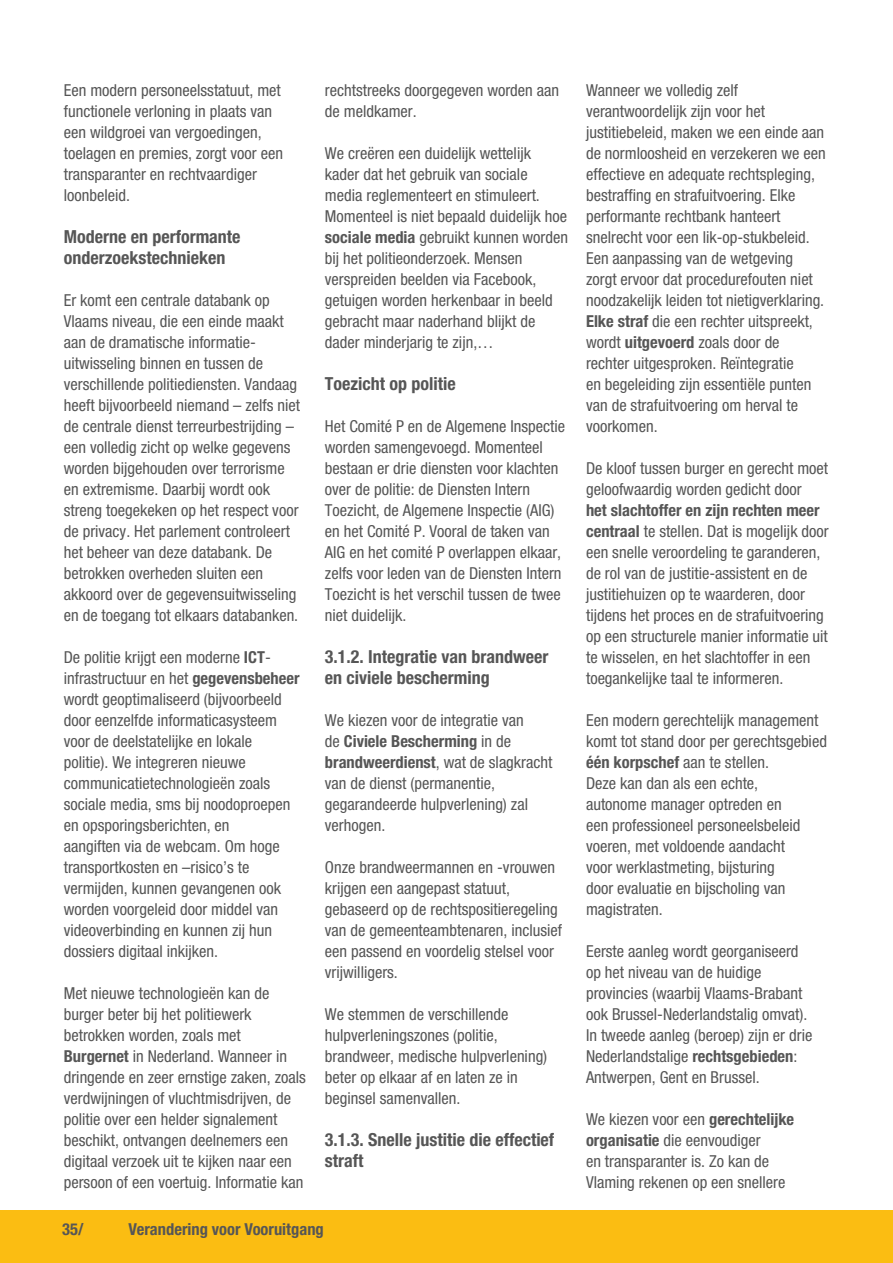
<style>
.page{position:relative;width:893px;height:1263px;background:#fff}
.page>*{position:absolute;margin:0;border:0;box-sizing:border-box;transform-origin:0 0}
.t1{font:700 condensed 18px/21px "Helvetica Neue LT Std";color:#565656}
.t2{font:condensed 16.5px/21px "Helvetica Neue LT Std";color:#565656}
.t3{font:700 condensed 16.5px "Helvetica Neue LT Std";color:#565656}
.s1{font-weight:700}
</style>
<div class="page">
<div style="left:0;top:1210px;width:893px;height:53px;background:#fbbd12"></div>
<p class="t2" style="left:64px;top:80px;width:221px">Een modern personeelsstatuut, met functionele verloning in plaats van een wildgroei van vergoedingen, toelagen en premies, zorgt voor een transparanter en rechtvaardiger loonbeleid.</p>
<p class="t1" style="left:64px;top:226px;width:178px">Moderne en performante onderzoekstechnieken</p>
<p class="t2" style="left:64px;top:290px;width:238px">Er komt een centrale databank op Vlaams niveau, die een einde maakt aan de dramatische informatie&shy;uitwisseling binnen en tussen de verschillende politiediensten. Vandaag heeft bijvoorbeeld niemand – zelfs niet de centrale dienst terreurbestrijding – een volledig zicht op welke gegevens worden bijgehouden over terrorisme en extremisme. Daarbij wordt ook streng toegekeken op het respect voor de privacy. Het parlement controleert het beheer van deze databank. De betrokken overheden sluiten een akkoord over de gegevensuitwisseling en de toegang tot elkaars databanken.</p>
<p class="t2" style="left:64px;top:647px;width:237px">De politie krijgt een moderne <span class="s1">ICT&shy;</span>infrastructuur en het <span class="s1">gegevensbeheer </span>wordt geoptimaliseerd (bijvoorbeeld door eenzelfde informaticasysteem voor de deelstatelijke en lokale politie). We integreren nieuwe communicatietechnologieën zoals sociale media, sms bij noodoproepen en opsporingsberichten, en<br>aangiften via de webcam. Om hoge transportkosten en –risico’s te vermijden, kunnen gevangenen ook worden voorgeleid door middel van videoverbinding en kunnen zij hun dossiers digitaal inkijken.</p>
<p class="t2" style="left:64px;top:983px;width:244px">Met nieuwe technologieën kan de burger beter bij het politiewerk betrokken worden, zoals met <span class="s1">Burgernet</span> in Nederland. Wanneer in dringende en zeer ernstige zaken, zoals verdwijningen of vluchtmisdrijven, de politie over een helder signalement beschikt, ontvangen deelnemers een digitaal verzoek uit te kijken naar een persoon of een voertuig. Informatie kan</p>
<p class="t2" style="left:325px;top:80px;width:236px">rechtstreeks doorgegeven worden aan de meldkamer.</p>
<p class="t2" style="left:325px;top:143px;width:245px">We creëren een duidelijk wettelijk kader dat het gebruik van sociale media reglementeert en stimuleert.<br>Momenteel is niet bepaald duidelijk hoe <span class="s1">sociale media</span> gebruikt kunnen worden bij het politieonderzoek. Mensen verspreiden beelden via Facebook, getuigen worden herkenbaar in beeld gebracht maar naderhand blijkt de dader minderjarig te zijn,…</p>
<p class="t1" style="left:325px;top:373px;width:132px">Toezicht op politie</p>
<p class="t2" style="left:325px;top:416px;width:242px">Het Comité P en de Algemene Inspectie worden samengevoegd. Momenteel bestaan er drie diensten voor klachten over de politie: de Diensten Intern Toezicht, de Algemene Inspectie (AIG) en het Comité P. Vooral de taken van AIG en het comité P overlappen elkaar, zelfs voor leden van de Diensten Intern Toezicht is het verschil tussen de twee niet duidelijk.</p>
<p class="t1" style="left:325px;top:646px;width:225px">3.1.2. Integratie van brandweer en civiele bescherming</p>
<p class="t2" style="left:325px;top:710px;width:229px">We kiezen voor de integratie van<br>de <span class="s1">Civiele Bescherming</span> in de <span class="s1">brandweerdienst</span>, wat de slagkracht van de dienst (permanentie, gegarandeerde hulpverlening) zal verhogen.</p>
<p class="t2" style="left:325px;top:857px;width:239px">Onze brandweermannen en -vrouwen krijgen een aangepast statuut, gebaseerd op de rechtspositieregeling van de gemeenteambtenaren, inclusief een passend en voordelig stelsel voor vrijwilligers.</p>
<p class="t2" style="left:325px;top:1004px;width:224px">We stemmen de verschillende hulpverleningszones (politie, brandweer, medische hulpverlening) beter op elkaar af en laten ze in beginsel samenvallen.</p>
<p class="t1" style="left:325px;top:1129px;width:231px">3.1.3. Snelle justitie die effectief straft</p>
<p class="t3" style="left:62px;top:1219px;width:23px">35/</p>
<p class="t3" style="left:129px;top:1219px;width:197px">Verandering voor Vooruitgang</p>
<p class="t2" style="left:586px;top:80px;width:241px">Wanneer we volledig zelf verantwoordelijk zijn voor het justitiebeleid, maken we een einde aan de normloosheid en verzekeren we een effectieve en adequate rechtspleging, bestraffing en strafuitvoering. Elke performante rechtbank hanteert snelrecht voor een lik-op-stukbeleid.<br>Een aanpassing van de wetgeving zorgt ervoor dat procedurefouten niet noodzakelijk leiden tot nietigverklaring.<br><span class="s1">Elke straf</span> die een rechter uitspreekt, wordt <span class="s1">uitgevoerd</span> zoals door de rechter uitgesproken. Reïntegratie<br>en begeleiding zijn essentiële punten van de strafuitvoering om herval te voorkomen.</p>
<p class="t2" style="left:586px;top:458px;width:244px">De kloof tussen burger en gerecht moet geloofwaardig worden gedicht door</p>
<p class="t2" style="left:586px;top:500px;width:244px"><span class="s1">het slachtoffer en zijn rechten meer centraal</span> te stellen. Dat is mogelijk door een snelle veroordeling te garanderen, de rol van de justitie-assistent en de justitiehuizen op te waarderen, door tijdens het proces en de strafuitvoering op een structurele manier informatie uit te wisselen, en het slachtoffer in een toegankelijke taal te informeren.</p>
<p class="t2" style="left:586px;top:710px;width:242px">Een modern gerechtelijk management komt tot stand door per gerechtsgebied <span class="s1">één korpschef</span> aan te stellen.<br>Deze kan dan als een echte,<br>autonome manager optreden en<br>een professioneel personeelsbeleid voeren, met voldoende aandacht<br>voor werklastmeting, bijsturing<br>door evaluatie en bijscholing van magistraten.</p>
<p class="t2" style="left:586px;top:941px;width:228px">Eerste aanleg wordt georganiseerd op het niveau van de huidige provincies (waarbij Vlaams-Brabant ook Brussel-Nederlandstalig omvat).<br>In tweede aanleg (beroep) zijn er drie Nederlandstalige <span class="s1">rechtsgebieden</span>:<br>Antwerpen, Gent en Brussel.</p>
<p class="t2" style="left:586px;top:1109px;width:210px">We kiezen voor een <span class="s1">gerechtelijke organisatie</span> die eenvoudiger<br>en transparanter is. Zo kan de<br>Vlaming rekenen op een snellere</p>
</div>
